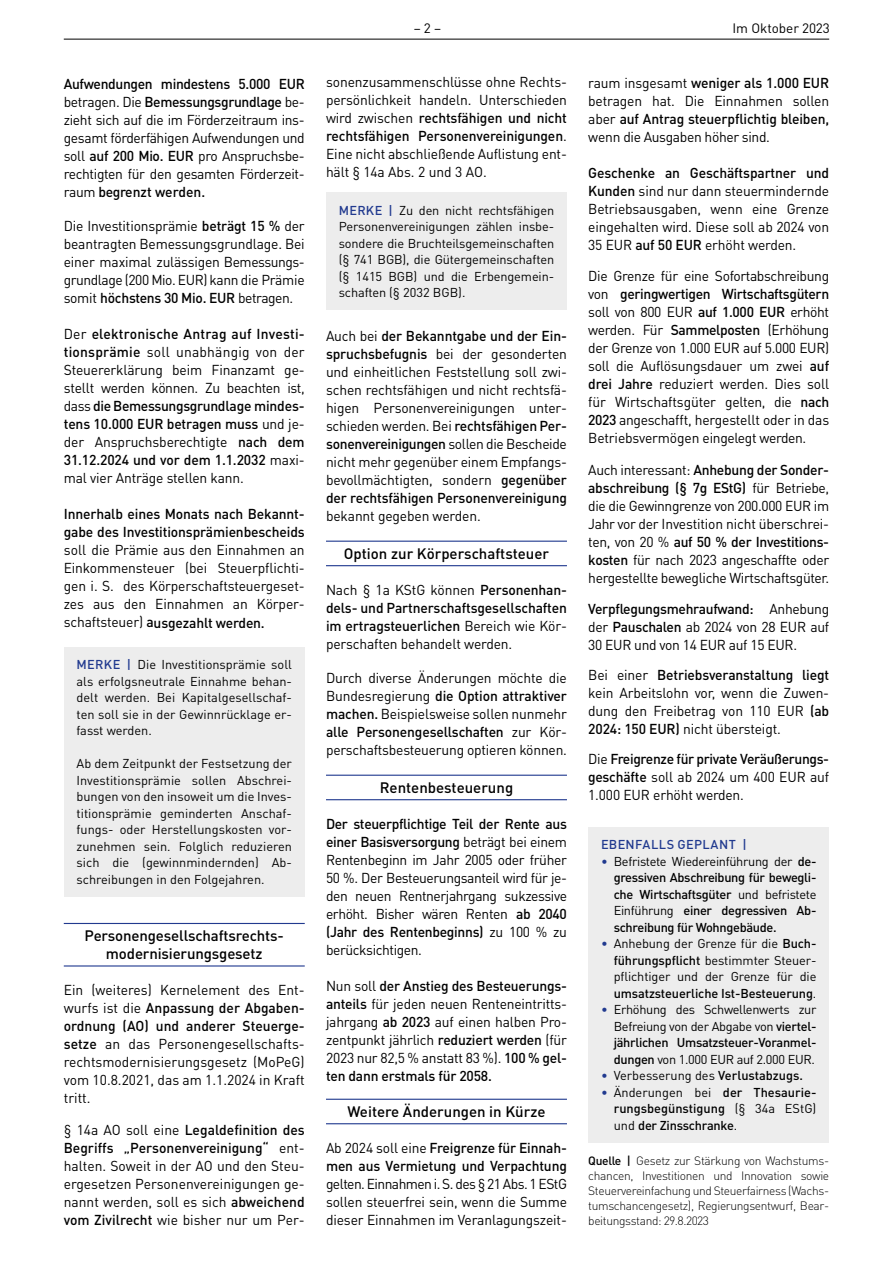
<style>
.page{position:relative;width:893px;height:1263px;background:#fff}
.page>*{position:absolute;margin:0;border:0;box-sizing:border-box;transform-origin:0 0}
.t1{font:500 15px/18px "DIN Pro";letter-spacing:-.005em;color:#000;text-align:center}
.t2{font:14.25px/18px "DIN Pro";letter-spacing:-.01em;color:#000;text-align:justify}
.t3{font:500 14.25px/18px "DIN Pro";letter-spacing:-.01em;color:#000}
.t4{font:13.5px "DIN Pro";color:#000}
.t5{font:12.75px/16.5px "DIN Pro";letter-spacing:-.01em;color:#000;text-align:justify}
.t6{font:500 12.75px/16.5px "DIN Pro";letter-spacing:-.025em;color:#000;text-align:justify}
.t7{font:500 12.75px "DIN Pro";letter-spacing:.025em;color:#213a8f}
.t8{font:300 12px/15px "DIN Pro";letter-spacing:-.03em;color:#000;text-align:justify}
.s1{font-weight:500}
.s2{font-weight:500;color:#213a8f}
.s3{font-weight:400}
.s4{font-weight:400;color:#213a8f}
.s5{color:#213a8f}
</style>
<div class="page">
<hr style="left:64px;top:39px;width:765px;height:1px;background:#000">
<hr style="left:64px;top:923px;width:241px;height:1px;background:#213a8f">
<hr style="left:64px;top:965px;width:241px;height:1px;background:#213a8f">
<div style="left:64px;top:647px;width:241px;height:249px;background:#ededed"></div>
<hr style="left:326px;top:541px;width:241px;height:1px;background:#213a8f">
<hr style="left:326px;top:565px;width:241px;height:1px;background:#213a8f">
<hr style="left:326px;top:775px;width:241px;height:1px;background:#213a8f">
<hr style="left:326px;top:799px;width:241px;height:1px;background:#213a8f">
<hr style="left:326px;top:1099px;width:241px;height:1px;background:#213a8f">
<hr style="left:326px;top:1123px;width:241px;height:1px;background:#213a8f">
<div style="left:326px;top:192px;width:241px;height:118px;background:#ededed"></div>
<div style="left:588px;top:827px;width:241px;height:316px;background:#ededed"></div>
<p class="t2" style="left:64px;top:74px;width:242px"><span class="s1">Aufwendungen mindestens 5.000 EUR </span>betragen. Die <span class="s1">Bemessungsgrundlage</span> be&shy;zieht sich auf die im Förderzeitraum ins&shy;gesamt förderfähigen Aufwendungen und soll <span class="s1">auf 200 Mio. EUR</span> pro Anspruchsbe&shy;rechtigten für den gesamten Förderzeit&shy;raum <span class="s1">begrenzt werden.</span></p>
<p class="t2" style="left:64px;top:217px;width:242px">Die Investitionsprämie <span class="s1">beträgt 15 %</span> der beantragten Bemessungsgrundlage. Bei einer maximal zulässigen Bemessungs&shy;grundlage (200 Mio. EUR) kann die Prämie somit <span class="s1">höchstens 30 Mio. EUR</span> betragen.</p>
<p class="t2" style="left:64px;top:325px;width:242px">Der <span class="s1">elektronische Antrag auf Investi&shy;tionsprämie</span> soll unabhängig von der Steuererklärung beim Finanzamt ge&shy;stellt werden können. Zu beachten ist, dass <span class="s1">die Bemessungsgrundlage mindes&shy;tens 10.000 EUR betragen muss</span> und je&shy;der Anspruchsberechtigte <span class="s1">nach dem 31.12.2024 und vor dem 1.1.2032</span> maxi&shy;mal vier Anträge stellen kann.</p>
<p class="t3" style="left:64px;top:505px;width:242px">Innerhalb eines Monats nach Bekannt&shy;gabe des Investitionsprämienbescheids</p>
<p class="t2" style="left:64px;top:541px;width:242px">soll die Prämie aus den Einnahmen an Einkommensteuer (bei Steuerpflichti&shy;gen i. S. des Körperschaftsteuergeset&shy;zes aus den Einnahmen an Körper&shy;schaftsteuer) <span class="s1">ausgezahlt werden.</span></p>
<p class="t5" style="left:77px;top:656px;width:217px"><span class="s2">MERKE |</span> Die Investitionsprämie soll als erfolgsneutrale Einnahme behan&shy;delt werden. Bei Kapitalgesellschaf&shy;ten soll sie in der Gewinnrücklage er&shy;fasst werden.</p>
<p class="t5" style="left:77px;top:755px;width:217px">Ab dem Zeitpunkt der Festsetzung der Investitionsprämie sollen Abschrei&shy;bungen von den insoweit um die Inves&shy;titionsprämie geminderten Anschaf&shy;fungs- oder Herstellungskosten vor&shy;zunehmen sein. Folglich reduzieren sich die (gewinnmindernden) Ab&shy;schreibungen in den Folgejahren.</p>
<p class="t1" style="left:85px;top:926px;width:199px">Personengesellschaftsrechts&shy;modernisierungsgesetz</p>
<p class="t2" style="left:64px;top:980px;width:242px">Ein (weiteres) Kernelement des Ent&shy;wurfs ist die <span class="s1">Anpassung der Abgaben&shy;ordnung (AO) und anderer Steuerge&shy;setze</span> an das Personengesellschafts&shy;rechtsmodernisierungsgesetz (MoPeG) vom 10.8.2021, das am 1.1.2024 in Kraft tritt.</p>
<p class="t2" style="left:64px;top:1120px;width:242px">§ 14a AO soll eine <span class="s1">Legaldefinition des Begriffs „Personenvereinigung“</span> ent&shy;halten. Soweit in der AO und den Steu&shy;ergesetzen Personenvereinigungen ge&shy;nannt werden, soll es sich <span class="s1">abweichend vom Zivilrecht</span> wie bisher nur um Per-</p>
<p class="t4" style="left:414px;top:19px;width:29px">–2 –</p>
<p class="t4" style="left:732px;top:19px;width:99px">Im Oktober 2023</p>
<p class="t2" style="left:326px;top:73px;width:242px">sonenzusammenschlüsse ohne Rechts&shy;persönlichkeit handeln. Unterschieden wird zwischen <span class="s1">rechtsfähigen und nicht rechtsfähigen Personenvereinigungen</span>.<br>Eine nicht abschließende Auflistung ent&shy;hält § 14a Abs. 2 und 3 AO.</p>
<p class="t5" style="left:339px;top:201px;width:217px"><span class="s2">MERKE |</span> Zu den nicht rechtsfähigen Personenvereinigungen zählen insbe&shy;sondere die Bruchteilsgemeinschaften (§ 741 BGB), die Gütergemeinschaften (§ 1415 BGB) und die Erbengemein&shy;schaften (§ 2032 BGB).</p>
<p class="t2" style="left:326px;top:326px;width:242px">Auch bei <span class="s1">der Bekanntgabe und der Ein&shy;spruchsbefugnis</span> bei der gesonderten und einheitlichen Feststellung soll zwi&shy;schen rechtsfähigen und nicht rechtsfä&shy;higen Personenvereinigungen unter&shy;schieden werden. Bei <span class="s1">rechtsfähigen Per&shy;sonenvereinigungen</span> sollen die Bescheide nicht mehr gegenüber einem Empfangs&shy;bevollmächtigten, sondern <span class="s1">gegenüber der rechtsfähigen Personenvereinigung</span></p>
<p class="t2" style="left:326px;top:506px;width:156px">bekannt gegeben werden.</p>
<p class="t1" style="left:344px;top:544px;width:207px">Option zur Körperschaftsteuer</p>
<p class="t3" style="left:326px;top:580px;width:242px;text-align:justify"><span class="s3">Nach § 1a KStG können</span> Personenhan&shy;dels- und Partnerschaftsgesellschaften im ertragsteuerlichen <span class="s3">Bereich wie Kör&shy;perschaften behandelt werden.</span></p>
<p class="t2" style="left:326px;top:668px;width:242px">Durch diverse Änderungen möchte die Bundesregierung <span class="s1">die Option attraktiver machen.</span> Beispielsweise sollen nunmehr <span class="s1">alle Personengesellschaften</span> zur Kör&shy;perschaftsbesteuerung optieren können.</p>
<p class="t1" style="left:380px;top:778px;width:135px">Rentenbesteuerung</p>
<p class="t2" style="left:326px;top:814px;width:242px"><span class="s1">Der steuerpflichtige Teil der Rente aus einer Basisversorgung</span> beträgt bei einem Rentenbeginn im Jahr 2005 oder früher 50 %. Der Besteuerungsanteil wird für je&shy;den neuen Rentnerjahrgang sukzessive erhöht. Bisher wären Renten <span class="s1">ab 2040 (Jahr des Rentenbeginns)</span> zu 100 % zu berücksichtigen.</p>
<p class="t2" style="left:326px;top:976px;width:242px">Nun soll <span class="s1">der Anstieg des Besteuerungs&shy;anteils</span> für jeden neuen Renteneintritts&shy;jahrgang <span class="s1">ab 2023</span> auf einen halben Pro&shy;zentpunkt jährlich <span class="s1">reduziert werden</span> (für 2023 nur 82,5 % anstatt 83 %). <span class="s1">100 % gel&shy;ten dann erstmals für 2058.</span></p>
<p class="t1" style="left:347px;top:1102px;width:199px">Weitere Änderungen in Kürze</p>
<p class="t3" style="left:326px;top:1138px;width:242px"><span class="s3">Ab 2024 soll eine</span> Freigrenze für Einnah&shy;men aus Vermietung und Verpachtung</p>
<p class="t2" style="left:326px;top:1174px;width:242px">gelten. Einnahmen i. S. des § 21 Abs. 1 EStG sollen steuerfrei sein, wenn die Summe dieser Einnahmen im Veranlagungszeit-</p>
<p class="t2" style="left:588px;top:73px;width:242px">raum insgesamt <span class="s1">weniger als 1.000 EUR </span>betragen hat. Die Einnahmen sollen aber <span class="s1">auf Antrag steuerpflichtig bleiben, </span>wenn die Ausgaben höher sind.</p>
<p class="t2" style="left:588px;top:163px;width:242px"><span class="s1">Geschenke an Geschäftspartner und Kunden</span> sind nur dann steuermindernde Betriebsausgaben, wenn eine Grenze eingehalten wird. Diese soll ab 2024 von 35 EUR <span class="s1">auf 50 EUR</span> erhöht werden.</p>
<p class="t2" style="left:588px;top:267px;width:242px">Die Grenze für eine Sofortabschreibung von <span class="s1">geringwertigen Wirtschaftsgütern </span>soll von 800 EUR <span class="s1">auf 1.000 EUR</span> erhöht werden. Für <span class="s1">Sammelposten</span> (Erhöhung der Grenze von 1.000 EUR auf 5.000 EUR) soll die Auflösungsdauer um zwei <span class="s1">auf drei Jahre</span> reduziert werden. Dies soll für Wirtschaftsgüter gelten, die <span class="s1">nach 2023</span> angeschafft, hergestellt oder in das Betriebsvermögen eingelegt werden.</p>
<p class="t2" style="left:588px;top:460px;width:242px">Auch interessant: <span class="s1">Anhebung der Sonder&shy;abschreibung (§ 7g EStG)</span> für Betriebe, die die Gewinngrenze von 200.000 EUR im Jahr vor der Investition nicht überschrei&shy;ten, von 20 % <span class="s1">auf 50 % der Investitions&shy;kosten</span> für nach 2023 angeschaffte oder hergestellte bewegliche Wirtschaftsgüter.</p>
<p class="t2" style="left:588px;top:600px;width:242px"><span class="s1">Verpflegungsmehraufwand:</span> Anhebung der <span class="s1">Pauschalen</span> ab 2024 von 28 EUR auf 30 EUR und von 14 EUR auf 15 EUR.</p>
<p class="t2" style="left:588px;top:666px;width:242px">Bei einer <span class="s1">Betriebsveranstaltung liegt </span>kein Arbeitslohn vor, wenn die Zuwen&shy;dung den Freibetrag von 110 EUR <span class="s1">(ab 2024: 150 EUR)</span> nicht übersteigt.</p>
<p class="t2" style="left:588px;top:750px;width:242px">Die <span class="s1">Freigrenze für private Veräußerungs&shy;geschäfte</span> soll ab 2024 um 400 EUR auf 1.000 EUR erhöht werden.</p>
<p class="t7" style="left:601px;top:836px;width:147px">EBENFALLS GEPLANT |</p>
<p class="t6" style="left:614px;top:852px;width:204px;text-indent:-13px"><span class="s4">•</span> <span class="s3">Befristete Wiedereinführung der</span> de&shy;gressiven Abschreibung für bewegli&shy;che Wirtschaftsgüter <span class="s3">und befristete Einführung</span> einer degressiven Ab&shy;schreibung für Wohngebäude.</p>
<p class="t5" style="left:614px;top:935px;width:204px;text-indent:-13px"><span class="s5">•</span> Anhebung der Grenze für die <span class="s1">Buch&shy;führungspflicht</span> bestimmter Steuer&shy;pflichtiger und der Grenze für die <span class="s1">umsatzsteuerliche Ist-Besteuerung</span>.</p>
<p class="t5" style="left:614px;top:1001px;width:204px;text-indent:-13px"><span class="s5">•</span> Erhöhung des Schwellenwerts zur Befreiung von der Abgabe von <span class="s1">viertel&shy;jährlichen Umsatzsteuer-Voranmel&shy;dungen</span> von 1.000 EUR auf 2.000 EUR.</p>
<p class="t5" style="left:601px;top:1067px;width:204px"><span class="s5">•</span> Verbesserung des <span class="s1">Verlustabzugs.</span></p>
<p class="t6" style="left:614px;top:1083px;width:204px;text-indent:-13px"><span class="s4">•</span> <span class="s3">Änderungen bei</span> der Thesaurie&shy;rungsbegünstigung <span class="s3">(§ 34a EStG) und</span> der Zinsschranke<span class="s3">.</span></p>
<p class="t8" style="left:588px;top:1152px;width:242px"><span class="s1">Quelle |</span> Gesetz zur Stärkung von Wachstums&shy;chancen, Investitionen und Innovation sowie Steuervereinfachung und Steuerfairness (Wachs&shy;tumschancengesetz), Regierungsentwurf, Bear&shy;beitungsstand: 29.8.2023</p>
</div>
